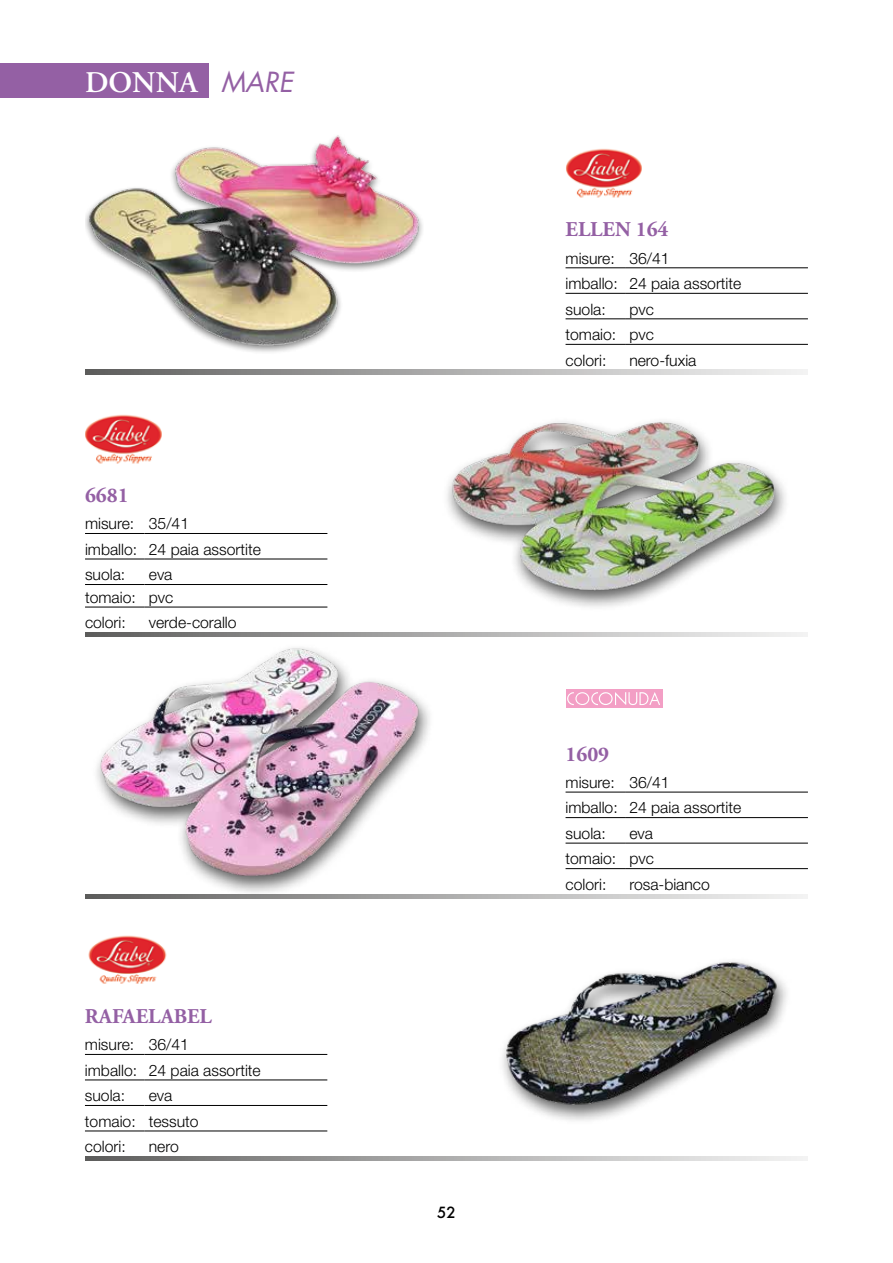
<style>
.page{position:relative;width:893px;height:1263px;background:#fff}
.page>*{position:absolute;margin:0;border:0;box-sizing:border-box;transform-origin:0 0}
.t1{font:600 30px "Adobe Garamond Pro";color:#fff}
.t2{font:700 21px "Adobe Garamond Pro";color:#9460a4}
.t3{font:300 15.75px/25.5px "Helvetica Neue LT Std";color:#000}
.t4{font:500 15px "Futura";color:#000}
.s1{font-family:"Futura Std";font-weight:400;font-style:italic;font-size:27px;color:#9460a4}
</style>
<div class="page">
<hr style="left:566px;top:792px;width:59px;height:1px;background:#000">
<hr style="left:625px;top:792px;width:183px;height:1px;background:#000">
<hr style="left:566px;top:817px;width:59px;height:1px;background:#000">
<hr style="left:625px;top:817px;width:183px;height:1px;background:#000">
<hr style="left:566px;top:843px;width:59px;height:1px;background:#000">
<hr style="left:625px;top:843px;width:183px;height:1px;background:#000">
<hr style="left:566px;top:868px;width:59px;height:1px;background:#000">
<hr style="left:625px;top:868px;width:183px;height:1px;background:#000">
<img style="left:566px;top:148px;width:76px;height:50px">
<hr style="left:566px;top:268px;width:59px;height:1px;background:#000">
<hr style="left:625px;top:268px;width:183px;height:1px;background:#000">
<hr style="left:566px;top:293px;width:59px;height:1px;background:#000">
<hr style="left:625px;top:293px;width:183px;height:1px;background:#000">
<hr style="left:566px;top:319px;width:59px;height:1px;background:#000">
<hr style="left:625px;top:319px;width:183px;height:1px;background:#000">
<hr style="left:566px;top:344px;width:59px;height:1px;background:#000">
<hr style="left:625px;top:344px;width:183px;height:1px;background:#000">
<img style="left:85px;top:414px;width:77px;height:50px">
<hr style="left:85px;top:533px;width:60px;height:1px;background:#000">
<hr style="left:145px;top:533px;width:182px;height:1px;background:#000">
<hr style="left:85px;top:559px;width:60px;height:1px;background:#000">
<hr style="left:145px;top:559px;width:182px;height:1px;background:#000">
<hr style="left:85px;top:584px;width:60px;height:1px;background:#000">
<hr style="left:145px;top:584px;width:182px;height:1px;background:#000">
<hr style="left:85px;top:607px;width:60px;height:1px;background:#000">
<hr style="left:145px;top:607px;width:182px;height:1px;background:#000">
<img style="left:88px;top:935px;width:79px;height:49px">
<hr style="left:85px;top:1054px;width:59px;height:1px;background:#000">
<hr style="left:144px;top:1054px;width:183px;height:1px;background:#000">
<hr style="left:85px;top:1080px;width:59px;height:1px;background:#000">
<hr style="left:144px;top:1080px;width:183px;height:1px;background:#000">
<hr style="left:85px;top:1105px;width:59px;height:1px;background:#000">
<hr style="left:144px;top:1105px;width:183px;height:1px;background:#000">
<hr style="left:85px;top:1131px;width:59px;height:1px;background:#000">
<hr style="left:144px;top:1131px;width:183px;height:1px;background:#000">
<img style="left:85px;top:636px;width:359px;height:257px">
<img style="left:85px;top:135px;width:342px;height:235px">
<img style="left:444px;top:421px;width:343px;height:216px">
<div style="left:497px;top:956px;width:295px;height:169px;background:#000;opacity:.65"></div>
<img style="left:504px;top:956px;width:276px;height:155px">
<svg style="left:85px;top:370px;width:723px;height:4px;background:#ababaa"></svg>
<svg style="left:85px;top:632px;width:723px;height:4px;background:#ababaa"></svg>
<svg style="left:85px;top:894px;width:723px;height:5px;background:#ababaa"></svg>
<svg style="left:85px;top:1157px;width:723px;height:4px;background:#ababaa"></svg>
<div style="left:0;top:64px;width:208px;height:34px;background:#9460a4"></div>
<div style="left:566px;top:689px;width:96px;height:19px;background:#f39fc5"></div>
<svg style="left:567px;top:692px;width:93px;height:13px"></svg>
<h1 class="t1" style="left:85px;top:65px;width:210px">DONNA <span class="s1">MARE</span></h1>
<h2 class="t2" style="left:85px;top:483px;width:45px">6681</h2>
<p class="t3" style="left:85px;top:510px;width:177px">misure: 35/41<br>imballo: 24 paia assortite suola:</p>
<p class="t3" style="left:85px;top:563px;width:90px;line-height:22.5px;text-align:right">eva<br>tomaio: pvc</p>
<p class="t3" style="left:85px;top:610px;width:42px">colori:</p>
<p class="t3" style="left:149px;top:610px;width:89px">verde-corallo</p>
<h2 class="t2" style="left:85px;top:1004px;width:128px">RAFAELABEL</h2>
<p class="t3" style="left:85px;top:1031px;width:177px">misure: 36/41<br>imballo: 24 paia assortite suola:</p>
<p class="t3" style="left:85px;top:1082px;width:115px;text-indent:64px">eva tomaio: tessuto colori:</p>
<p class="t3" style="left:149px;top:1133px;width:32px">nero</p>
<h2 class="t2" style="left:566px;top:217px;width:104px">ELLEN 164</h2>
<p class="t3" style="left:566px;top:245px;width:177px">misure: 36/41<br>imballo: 24 paia assortite suola:</p>
<p class="t3" style="left:566px;top:296px;width:90px;text-align:justify;text-indent:64px">pvc tomaio: pvc colori:</p>
<p class="t3" style="left:629px;top:347px;width:69px">nero-fuxia</p>
<h2 class="t2" style="left:566px;top:742px;width:45px">1609</h2>
<p class="t3" style="left:566px;top:769px;width:177px">misure: 36/41<br>imballo: 24 paia assortite suola:</p>
<p class="t3" style="left:566px;top:820px;width:90px;text-align:justify;text-indent:64px">eva tomaio: pvc colori:</p>
<p class="t3" style="left:629px;top:871px;width:82px">rosa-bianco</p>
<p class="t4" style="left:437px;top:1202px;width:20px">52</p>
</div>
